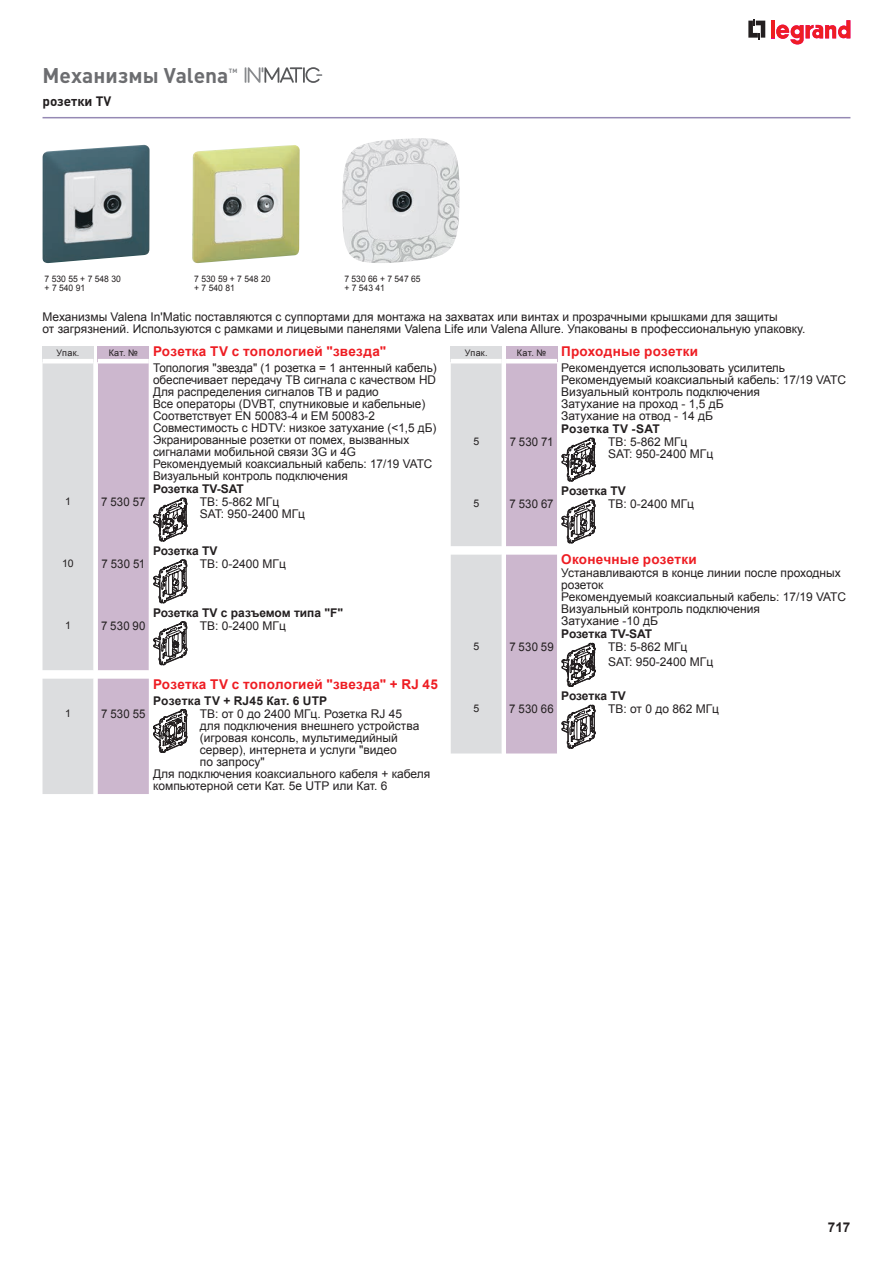
<style>
.page{position:relative;width:893px;height:1263px;background:#fff}
.page>*{position:absolute;margin:0;border:0;box-sizing:border-box;transform-origin:0 0}
.t1{font:700 21px "DIN Pro";color:#6c6d70}
.t2{font:700 13.5px "Arial";letter-spacing:.015em;color:#ee1d23}
.t3{font:700 13.5px "DIN Pro";color:#231f20}
.t4{font:700 13.5px "Arial";color:#231f20}
.t5{font:12px/12px "Arial";color:#231f20}
.t6{font:700 12px "Arial";color:#231f20}
.t7{font:12px "Arial";color:#231f20;scale:.95 1}
.t8{font:700 12px "Arial";letter-spacing:.02em;color:#231f20}
.t9{font:10.5px "Arial";color:#231f20}
.t10{font:9px/9px "Arial";color:#231f20;scale:.95 1}
.t11{font:9px "Arial";color:#231f20}
.t12{font:700 6.15px "DIN Pro";color:#808285}
.s1{font-weight:400;font-size:9px;color:#231f20}
</style>
<div class="page">
<svg style="left:748px;top:19px;width:17px;height:20px"></svg>
<hr style="left:771px;top:20px;width:4px;height:18px;background:#ee1d23">
<svg style="left:776px;top:20px;width:74px;height:25px"></svg>
<hr style="left:43px;top:117px;width:807px;height:1px;background:#9589b4">
<svg style="left:245px;top:67px;width:77px;height:16px"></svg>
<img style="left:43px;top:145px;width:101px;height:116px">
<img style="left:342px;top:138px;width:117px;height:125px">
<img style="left:192px;top:145px;width:102px;height:118px">
<svg style="left:43px;top:679px;width:145px;height:115px"></svg>
<svg style="left:451px;top:555px;width:145px;height:198px"></svg>
<svg style="left:43px;top:346px;width:144px;height:324px"></svg>
<svg style="left:451px;top:346px;width:145px;height:200px"></svg>
<h1 class="t1" style="left:43px;top:61px;width:187px">Механизмы Valena</h1>
<p class="t12" style="left:229px;top:66px;width:10px">TM</p>
<p class="t3" style="left:43px;top:92px;width:70px">розетки TV</p>
<p class="t10" style="left:45px;top:275px;width:82px">7 530 55 + 7 548 30 + 7 540 91</p>
<p class="t10" style="left:194px;top:275px;width:82px">7 530 59 + 7 548 20 + 7 540 81</p>
<p class="t5" style="left:43px;top:311px;width:764px">Механизмы Valena In'Matic поставляются с суппортами для монтажа на захватах или винтах и прозрачными крышками для защиты<br>от загрязнений. Используются с рамками и лицевыми панелями Valena Life или Valena Allure. Упакованы в профессиональную упаковку.</p>
<p class="t10" style="left:344px;top:275px;width:82px">7 530 66 + 7 547 65 + 7 543 41</p>
<p class="t11" style="left:57px;top:346px;width:24px">Упак.</p>
<p class="t2" style="left:109px;top:342px;width:279px"><span class="s1">Кат. №</span> Розетка TV с топологией "звезда"</p>
<p class="t5" style="left:153px;top:362px;width:285px">Топология "звезда" (1 розетка = 1 антенный кабель) обеспечивает передачу ТВ сигнала с качеством HD Для распределения сигналов ТВ и радио<br>Все операторы (DVBT, спутниковые и кабельные)<br>Соответствует EN 50083-4 и EM 50083-2<br>Совместимость с HDTV: низкое затухание (&lt;1,5 дБ)<br>Экранированные розетки от помех, вызванных сигналами мобильной связи 3G и 4G Рекомендуемый коаксиальный кабель: 17/19 VATC Визуальный контроль подключения</p>
<p class="t6" style="left:153px;top:481px;width:92px">Розетка TV-SAT</p>
<p class="t9" style="left:65px;top:495px;width:7px">1</p>
<p class="t7" style="left:101px;top:494px;width:48px">7 530 57</p>
<p class="t5" style="left:200px;top:496px;width:107px">ТВ: 5-862 МГц<br>SAT: 950-2400 МГц</p>
<p class="t6" style="left:153px;top:543px;width:66px">Розетка TV</p>
<p class="t9" style="left:62px;top:556px;width:13px">10</p>
<p class="t7" style="left:102px;top:556px;width:47px">7 530 51</p>
<p class="t5" style="left:200px;top:558px;width:88px">ТВ: 0-2400 МГц</p>
<p class="t6" style="left:153px;top:605px;width:192px">Розетка ТV с разъемом типа "F"</p>
<p class="t9" style="left:65px;top:618px;width:7px">1</p>
<p class="t7" style="left:101px;top:618px;width:48px">7 530 90</p>
<p class="t5" style="left:200px;top:620px;width:88px">ТВ: 0-2400 МГц</p>
<p class="t2" style="left:153px;top:675px;width:286px">Розетка TV с топологией "звезда" + RJ 45</p>
<p class="t8" style="left:153px;top:692px;width:176px">Розетка TV + RJ45 Кат. 6 UTP</p>
<p class="t9" style="left:65px;top:706px;width:7px">1</p>
<p class="t7" style="left:101px;top:706px;width:48px">7 530 55</p>
<p class="t5" style="left:200px;top:708px;width:204px">ТВ: от 0 до 2400 МГц. Розетка RJ 45</p>
<p class="t5" style="left:200px;top:720px;width:221px">для подключения внешнего устройства</p>
<p class="t5" style="left:200px;top:732px;width:199px">(игровая консоль, мультимедийный</p>
<p class="t5" style="left:200px;top:744px;width:198px">сервер), интернета и услуги "видео</p>
<p class="t5" style="left:200px;top:756px;width:66px">по запросу"</p>
<p class="t5" style="left:153px;top:768px;width:279px">Для подключения коаксиального кабеля + кабеля</p>
<p class="t5" style="left:153px;top:780px;width:236px">компьютерной сети Кат. 5e UTP или Кат. 6</p>
<p class="t11" style="left:465px;top:346px;width:24px">Упак.</p>
<p class="t2" style="left:517px;top:342px;width:183px"><span class="s1">Кат. №</span> Проходные розетки</p>
<p class="t5" style="left:561px;top:362px;width:286px">Рекомендуется использовать усилитель Рекомендуемый коаксиальный кабель: 17/19 VATC Визуальный контроль подключения<br>Затухание на проход - 1,5 дБ<br>Затухание на отвод - 14 дБ</p>
<p class="t8" style="left:561px;top:421px;width:100px">Розетка TV -SAT</p>
<p class="t9" style="left:473px;top:435px;width:7px">5</p>
<p class="t7" style="left:510px;top:434px;width:47px">7 530 71</p>
<p class="t5" style="left:608px;top:436px;width:107px">ТВ: 5-862 МГц<br>SAT: 950-2400 МГц</p>
<p class="t6" style="left:561px;top:483px;width:66px">Розетка TV</p>
<p class="t9" style="left:473px;top:496px;width:7px">5</p>
<p class="t7" style="left:509px;top:496px;width:48px">7 530 67</p>
<p class="t5" style="left:608px;top:498px;width:88px">ТВ: 0-2400 МГц</p>
<p class="t2" style="left:561px;top:551px;width:137px">Оконечные розетки</p>
<p class="t5" style="left:561px;top:567px;width:286px">Устанавливаются в конце линии после проходных розеток<br>Рекомендуемый коаксиальный кабель: 17/19 VATC<br>Визуальный контроль подключения<br>Затухание -10 дБ</p>
<p class="t6" style="left:561px;top:626px;width:92px">Розетка TV-SAT</p>
<p class="t9" style="left:473px;top:640px;width:7px">5</p>
<p class="t7" style="left:509px;top:639px;width:48px">7 530 59</p>
<p class="t5" style="left:608px;top:640px;width:107px;line-height:14.1px">ТВ: 5-862 МГц<br>SAT: 950-2400 МГц</p>
<p class="t6" style="left:561px;top:688px;width:66px">Розетка TV</p>
<p class="t9" style="left:473px;top:702px;width:7px">5</p>
<p class="t7" style="left:509px;top:701px;width:48px">7 530 66</p>
<p class="t5" style="left:608px;top:703px;width:112px">ТВ: от 0 до 862 МГц</p>
<p class="t4" style="left:828px;top:1219px;width:24px">717</p>
</div>
